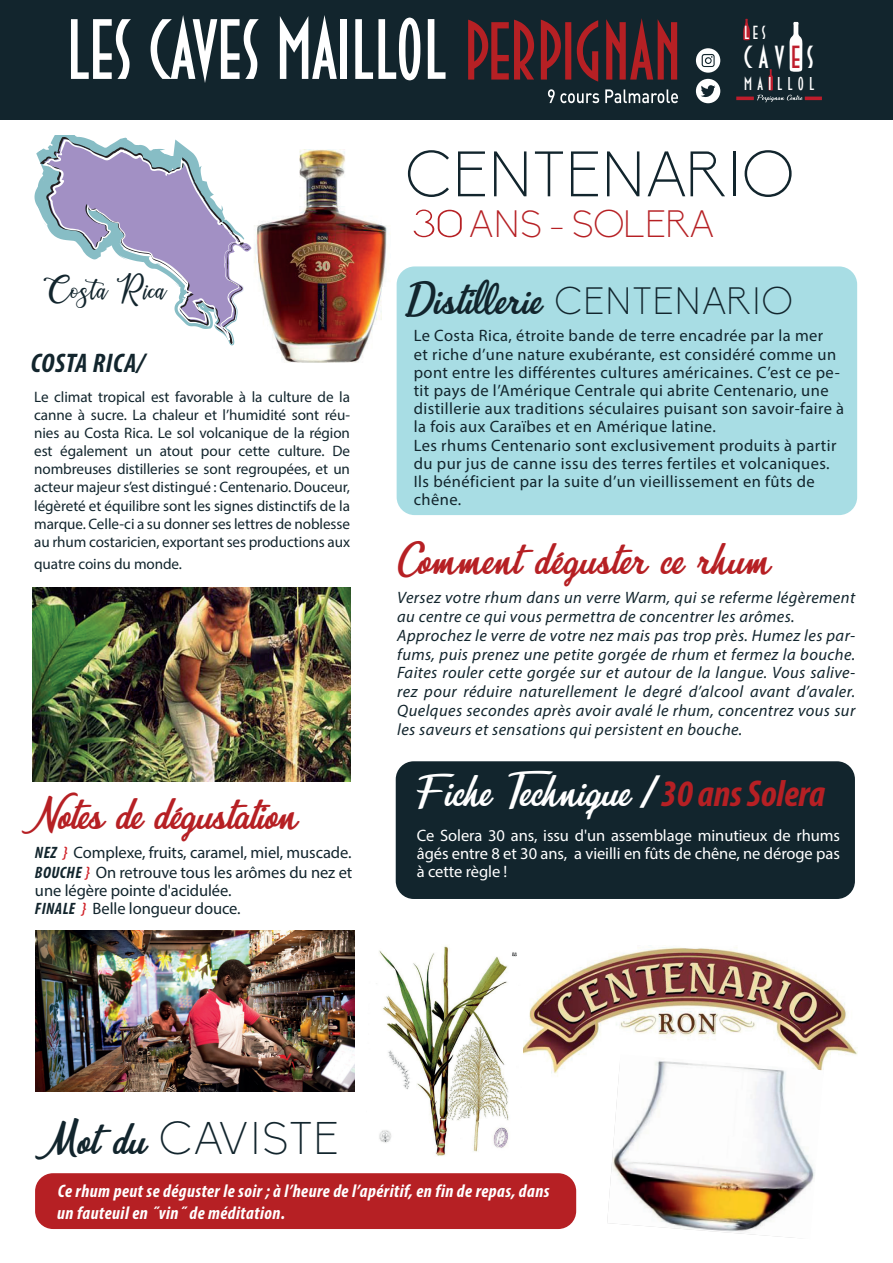
<style>
.page{position:relative;width:893px;height:1263px;background:#fff}
.page>*{position:absolute;margin:0;border:0;box-sizing:border-box;transform-origin:0 0}
.t1{font:84.9px "Deco Tech TL";color:#fff}
.t2{font:300 63px "Biko";letter-spacing:-.015em;color:#12252d}
.t3{font:45px "Mirella";letter-spacing:-.005em;color:#fff}
.t4{font:45px "Mirella";color:#12252d}
.t5{font:45px "Mirella";color:#b62024}
.t6{font:45px "Mirella";letter-spacing:-.02em;color:#b62024}
.t7{font:300 45px "Biko";letter-spacing:.005em;color:#12252d}
.t8{font:300 37.5px "Biko";letter-spacing:-.02em;color:#b62024}
.t9{font:33.45px "happy Birthday";color:#12252d;scale:.96 1}
.t10{font:31.8px "Deco Tech TL";letter-spacing:.2em;color:#fff}
.t11{font:italic 700 condensed 27px "Myriad Pro";letter-spacing:.025em;color:#12252d}
.t12{font:18.9px "Deco Tech TL";color:#fff}
.t13{font:18.45px "Deco Tech TL";letter-spacing:.28em;color:#fff}
.t14{font:italic 700 condensed 18.15px/21.8px "Myriad Pro";letter-spacing:.025em;color:#fff}
.t15{font:16.5px/18.1px "Myriad Pro";letter-spacing:.025em;color:#12252d}
.t16{font:italic 16.5px/18.8px "Myriad Pro";letter-spacing:.025em;color:#12252d}
.t17{font:16.5px/19.8px "Myriad Pro";letter-spacing:-.005em;color:#12252d}
.t18{font:16.5px/18.1px "Myriad Pro";letter-spacing:-.005em;color:#fff;text-align:justify}
.t19{font:15.15px/18.1px "Myriad Pro";letter-spacing:-.005em;color:#12252d;text-align:justify}
.s1{color:#be1d2c}
.s2{font-weight:700;font-style:italic;font-stretch:condensed}
.s3{font-weight:600;font-style:italic;color:#d1232a}
.s4{font-family:"Alcubierre";font-weight:400;font-size:39.3px}
.s5{font-family:"Biko";font-weight:300;font-size:37.5px}
.s6{font-family:"Myriad Pro";font-weight:700;font-style:italic;font-stretch:condensed}
.s7{font-family:"Myriad Pro";font-weight:700;font-style:italic;font-stretch:condensed;font-size:37.5px;color:#b62024}
.s8{font-family:"Mirella";font-weight:400}
</style>
<div class="page">
<img style="left:231px;top:149px;width:169px;height:214px">
<img style="left:523px;top:947px;width:335px;height:129px">
<div style="left:0;top:0;width:893px;height:119px;background:#12252d"></div>
<div style="left:35px;top:1173px;width:541px;height:56px;background:#b62024;border-radius:18px"></div>
<svg style="left:548px;top:89px;width:51px;height:14px"></svg>
<svg style="left:605px;top:89px;width:73px;height:14px"></svg>
<svg style="left:468px;top:18px;width:209px;height:64px"></svg>
<svg style="left:696px;top:48px;width:24px;height:25px"></svg>
<svg style="left:696px;top:79px;width:24px;height:24px"></svg>
<svg style="left:736px;top:19px;width:86px;height:83px"></svg>
<div style="left:397px;top:266px;width:460px;height:249px;background:#a8dde4;border-radius:18px"></div>
<div style="left:396px;top:761px;width:459px;height:138px;background:#12252d;border-radius:18px"></div>
<img style="left:607px;top:1054px;width:216px;height:184px">
<svg style="left:34px;top:136px;width:218px;height:209px"></svg>
<img style="left:35px;top:930px;width:319px;height:162px">
<img style="left:33px;top:587px;width:317px;height:194px">
<img style="left:376px;top:946px;width:141px;height:210px">
<h1 class="t1" style="left:67px;top:5px;width:381px">LES CAVES MAILLOL</h1>
<p class="t12" style="left:744px;top:23px;width:23px">LES</p>
<h3 class="t10" style="left:744px;top:41px;width:72px">CAV<span class="s1">E</span>S</h3>
<p class="t13" style="left:744px;top:74px;width:72px">MAILLOL</p>
<h3 class="t9" style="left:44px;top:267px;width:129px">Costa Rica</h3>
<h3 class="t11" style="left:31px;top:346px;width:115px">COSTA RICA/</h3>
<p class="t19" style="left:34px;top:387px;width:317px">Le climat tropical est favorable à la culture de la canne à sucre. La chaleur et l’humidité sont réu&shy;nies au Costa Rica. Le sol volcanique de la région est également un atout pour cette culture. De nombreuses distilleries se sont regroupées, et un acteur majeur s’est distingué : Centenario. Douceur, légèreté et équilibre sont les signes distinctifs de la marque. Celle-ci a su donner ses lettres de noblesse au rhum costaricien, exportant ses productions aux</p>
<p class="t19" style="left:34px;top:554px;width:149px">quatre coins du monde.</p>
<h3 class="t6" style="left:35px;top:785px;width:264px">Notes de dégustation</h3>
<p class="t17" style="left:35px;top:842px;width:319px"><span class="s2">NEZ</span> <span class="s3">}</span> Complexe, fruits, caramel, miel, muscade.<br><span class="s2">BOUCHE</span> <span class="s3">}</span> On retrouve tous les arômes du nez et</p>
<p class="t17" style="left:35px;top:881px;width:207px;line-height:18.1px">une légère pointe d'acidulée.<br><span class="s2">FINALE</span> <span class="s3">}</span> Belle longueur douce.</p>
<h2 class="t2" style="left:406px;top:139px;width:389px">CENTENARIO</h2>
<h3 class="t8" style="left:411px;top:203px;width:305px"><span class="s4">30</span>ANS - SOLERA</h3>
<h3 class="t4" style="left:408px;top:270px;width:386px">Distillerie <span class="s5">CENTENARIO</span></h3>
<p class="t15" style="left:414px;top:327px;width:432px">Le Costa Rica, étroite bande de terre encadrée par la mer<br>et riche d’une nature exubérante, est considéré comme un pont entre les différentes cultures américaines. C’est ce pe&shy;tit pays de l’Amérique Centrale qui abrite Centenario, une distillerie aux traditions séculaires puisant son savoir-faire à la fois aux Caraïbes et en Amérique latine.<br>Les rhums Centenario sont exclusivement produits à partir du pur jus de canne issu des terres fertiles et volcaniques.<br>Ils bénéficient par la suite d’un vieillissement en fûts de chêne.</p>
<h3 class="t5" style="left:397px;top:530px;width:375px">Comment déguster ce rhum</h3>
<p class="t16" style="left:397px;top:588px;width:460px">Versez votre rhum dans un verre Warm, qui se referme légèrement au centre ce qui vous permettra de concentrer les arômes.<br>Approchez le verre de votre nez mais pas trop près. Humez les par&shy;fums, puis prenez une petite gorgée de rhum et fermez la bouche.<br>Faites rouler cette gorgée sur et autour de la langue. Vous salive&shy;rez pour réduire naturellement le degré d’alcool avant d’avaler.<br>Quelques secondes après avoir avalé le rhum, concentrez vous sur les saveurs et sensations qui persistent en bouche.</p>
<h3 class="t3" style="left:414px;top:762px;width:413px">Fiche Technique <span class="s6">/</span> <span class="s7">30 ans Solera</span></h3>
<p class="t18" style="left:417px;top:826px;width:425px">Ce Solera 30 ans, issu d'un assemblage minutieux de rhums âgés entre 8 et 30 ans, a vieilli en fûts de chêne, ne déroge pas à cette règle !</p>
<h3 class="t7" style="left:35px;top:1113px;width:305px"><span class="s8">Mot du</span> CAVISTE</h3>
<p class="t14" style="left:57px;top:1180px;width:494px">Ce rhum peut se déguster le soir ; à l’heure de l’apéritif, en fin de repas, dans un fauteuil en ˝vin˝ de méditation.</p>
</div>
